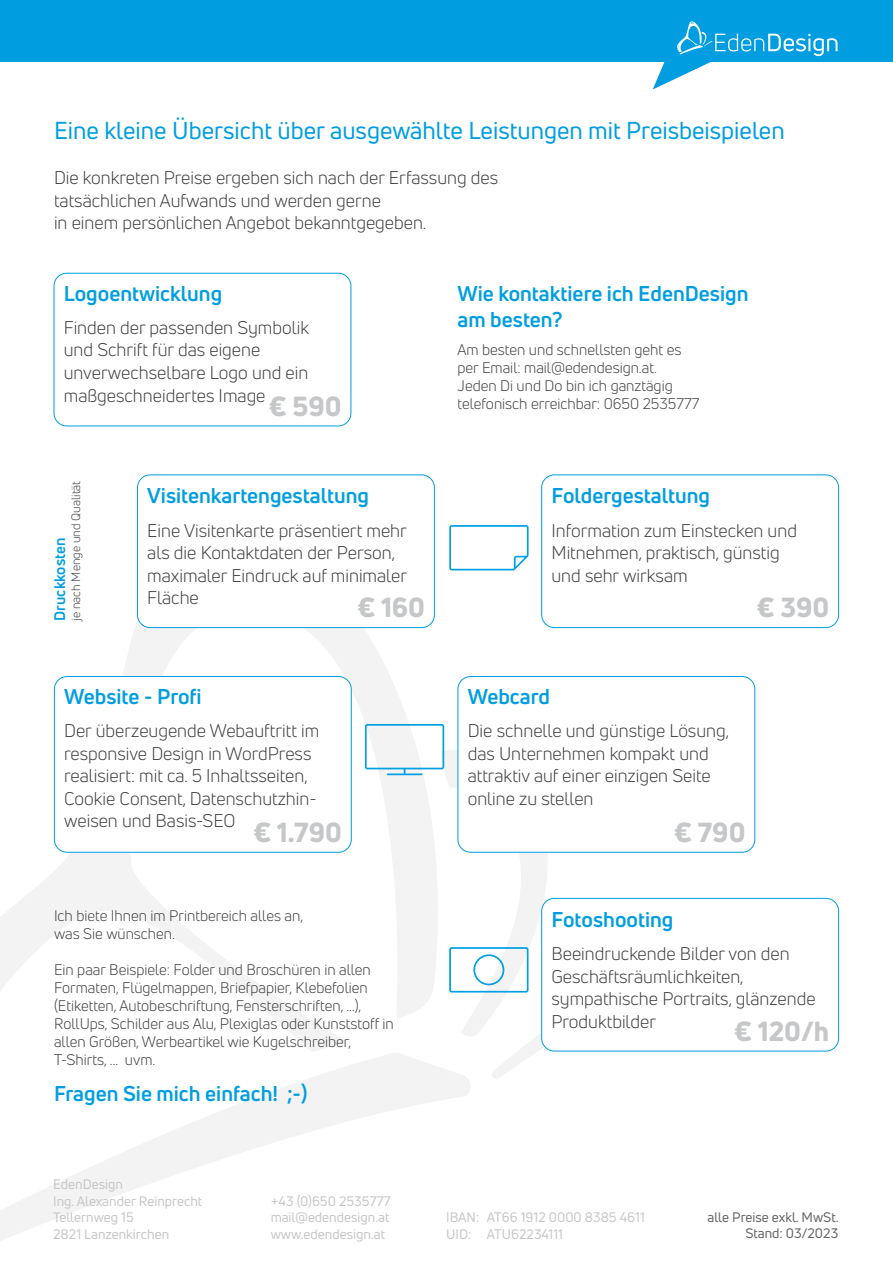
<style>
.page{position:relative;width:893px;height:1263px;background:#fff}
.page>*{position:absolute;margin:0;border:0;box-sizing:border-box;transform-origin:0 0}
.t1{font:800 27px "Uni Neue";color:#c6c7c8}
.t2{font:24px "Uni Neue";color:#009ee0}
.t3{font:700 21px/25.2px "Uni Neue";color:#009ee0}
.t4{font:18px/22.5px "Uni Neue";color:#3e3d40}
.t5{font:15px/18px "Uni Neue";color:#3e3d40}
.t6{font:700 15px "Uni Neue";color:#009ee0}
.t7{font:13.5px/16.5px "Uni Neue";color:#c6c7c8}
.t8{font:13.5px/16.5px "Uni Neue";color:#646567;text-align:right}
.t9{font:12px "Uni Neue";color:#3e3d40}
</style>
<div class="page">
<svg style="left:0;top:1079px;width:470px;height:162px"></svg>
<svg style="left:0;top:619px;width:444px;height:593px"></svg>
<div style="left:0;top:0;width:893px;height:62px;background:#009ee0"></div>
<svg style="left:653px;top:21px;width:184px;height:69px"></svg>
<div style="left:54px;top:273px;width:297px;height:153px;border:1px solid #009ee0;border-radius:13px"></div>
<div style="left:137px;top:475px;width:297px;height:153px;background:#fff;border-radius:13px"></div>
<div style="left:137px;top:474px;width:298px;height:154px;border:1px solid #009ee0;border-radius:13px"></div>
<div style="left:541px;top:474px;width:298px;height:154px;border:1px solid #009ee0;border-radius:13px"></div>
<div style="left:54px;top:676px;width:297px;height:176px;background:#fff;border-radius:13px"></div>
<div style="left:54px;top:676px;width:298px;height:177px;border:1px solid #009ee0;border-radius:13px"></div>
<div style="left:458px;top:676px;width:297px;height:177px;border:1px solid #009ee0;border-radius:13px"></div>
<svg style="left:449px;top:525px;width:80px;height:45px"></svg>
<svg style="left:365px;top:724px;width:324px;height:355px"></svg>
<h2 class="t2" style="left:54px;top:116px;width:732px">Eine kleine Übersicht über ausgewählte Leistungen mit Preisbeispielen</h2>
<p class="t4" style="left:54px;top:166px;width:446px">Die konkreten Preise ergeben sich nach der Erfassung des tatsächlichen Aufwands und werden gerne<br>in einem persönlichen Angebot bekanntgegeben.</p>
<p class="t3" style="left:64px;top:280px;width:160px">Logoentwicklung</p>
<p class="t4" style="left:64px;top:316px;width:247px">Finden der passenden Symbolik und Schrift für das eigene unverwechselbare Logo und ein maßgeschneidertes Image</p>
<h1 class="t1" style="left:269px;top:388px;width:74px">€ 590</h1>
<p class="t9" style="left:69px;top:621px;width:141px;rotate:-90deg">je nach Menge und Qualität</p>
<p class="t6" style="left:50px;top:621px;width:84px;rotate:-90deg">Druckkosten</p>
<p class="t3" style="left:147px;top:483px;width:223px">Visitenkartengestaltung</p>
<p class="t4" style="left:147px;top:519px;width:261px">Eine Visitenkarte präsentiert mehr als die Kontaktdaten der Person, maximaler Eindruck auf minimaler<br>Fläche</p>
<h1 class="t1" style="left:357px;top:589px;width:69px">€ 160</h1>
<p class="t3" style="left:64px;top:684px;width:139px">Website - Profi</p>
<p class="t4" style="left:64px;top:720px;width:257px">Der überzeugende Webauftritt im responsive Design in WordPress realisiert: mit ca. 5 Inhaltsseiten,<br>Cookie Consent, Datenschutzhin&shy;weisen und Basis-SEO</p>
<h1 class="t1" style="left:253px;top:814px;width:90px">€ 1.790</h1>
<p class="t5" style="left:54px;top:907px;width:251px">Ich biete Ihnen im Printbereich alles an, was Sie wünschen.</p>
<p class="t5" style="left:54px;top:961px;width:341px">Ein paar Beispiele: Folder und Broschüren in allen Formaten, Flügelmappen, Briefpapier, Klebefolien (Etiketten, Autobeschriftung, Fensterschriften, ...), RollUps, Schilder aus Alu, Plexiglas oder Kunststoff in allen Größen, Werbeartikel wie Kugelschreiber, T-Shirts, ... uvm.</p>
<p class="t3" style="left:54px;top:1081px;width:255px">Fragen Sie mich einfach! ;-)</p>
<p class="t7" style="left:53px;top:1176px;width:151px">EdenDesign<br>Ing. Alexander Reinprecht</p>
<p class="t7" style="left:271px;top:1192px;width:122px">+43 (0)650 2535777</p>
<p class="t3" style="left:458px;top:281px;width:292px">Wie kontaktiere ich EdenDesign am besten?</p>
<p class="t5" style="left:458px;top:341px;width:243px">Am besten und schnellsten geht es per Email: mail@edendesign.at.<br>Jeden Di und Do bin ich ganztägig telefonisch erreichbar: 0650 2535777</p>
<p class="t3" style="left:551px;top:483px;width:160px">Foldergestaltung</p>
<p class="t4" style="left:551px;top:519px;width:247px">Information zum Einstecken und<br>Mitnehmen, praktisch, günstig und sehr wirksam</p>
<h1 class="t1" style="left:757px;top:589px;width:74px">€ 390</h1>
<p class="t3" style="left:468px;top:684px;width:84px">Webcard</p>
<p class="t4" style="left:468px;top:720px;width:263px">Die schnelle und günstige Lösung, das Unternehmen kompakt und attraktiv auf einer einzigen Seite online zu stellen</p>
<h1 class="t1" style="left:674px;top:814px;width:73px">€ 790</h1>
<p class="t3" style="left:551px;top:906px;width:123px">Fotoshooting</p>
<p class="t4" style="left:551px;top:942px;width:266px">Beeindruckende Bilder von den<br>Geschäftsräumlichkeiten, sympathische Portraits, glänzende<br>Produktbilder</p>
<h1 class="t1" style="left:734px;top:1013px;width:97px">€ 120/h</h1>
<p class="t7" style="left:53px;top:1209px;width:82px">Tellernweg 15</p>
<p class="t7" style="left:271px;top:1209px;width:120px">mail@edendesign.at</p>
<p class="t7" style="left:446px;top:1209px;width:200px">IBAN: AT66 1912 0000 8385 4611</p>
<p class="t7" style="left:53px;top:1225px;width:118px">2821 Lanzenkirchen</p>
<p class="t7" style="left:271px;top:1225px;width:116px">www.edendesign.at</p>
<p class="t7" style="left:446px;top:1225px;width:118px">UID: ATU62234111</p>
<p class="t8" style="left:707px;top:1208px;width:133px">alle Preise exkl. MwSt.<br>Stand: 03/2023</p>
</div>
